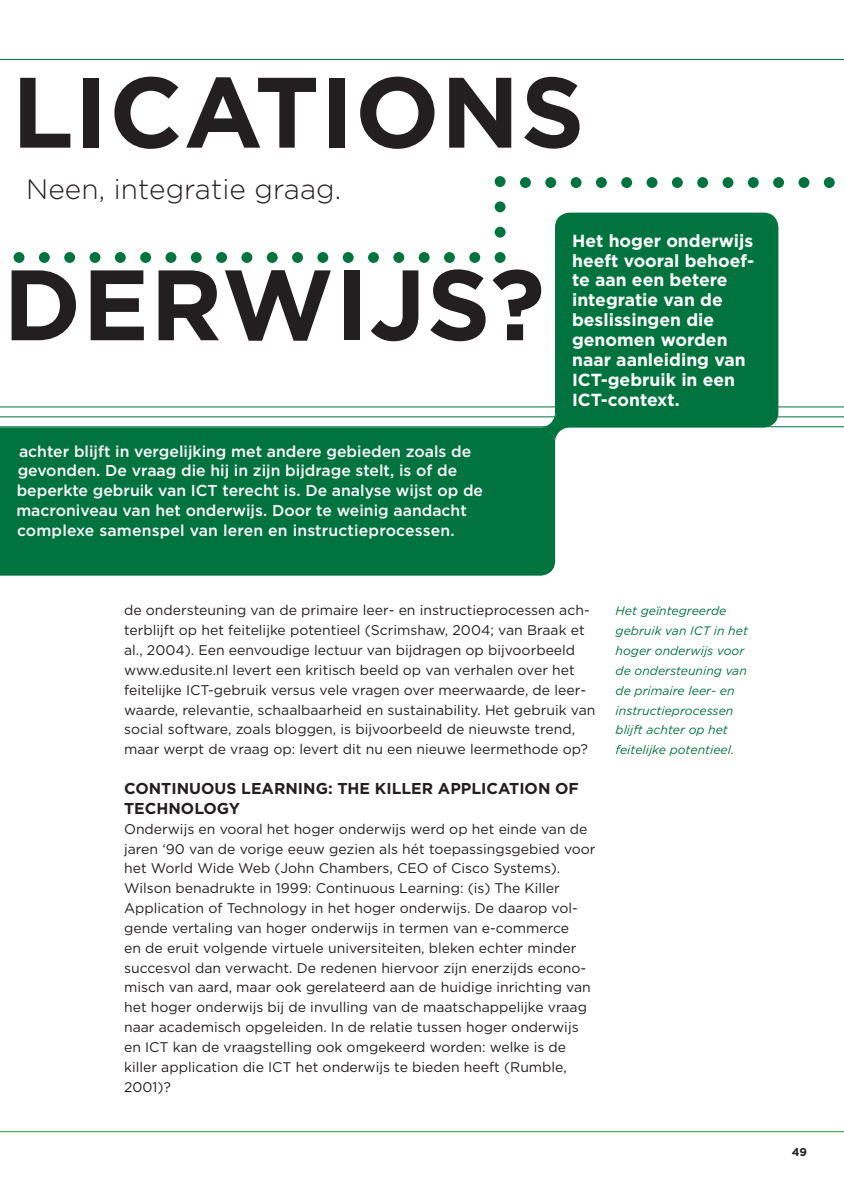
<style>
.page{position:relative;width:844px;height:1191px;background:#fff}
.page>*{position:absolute;margin:0;border:0;box-sizing:border-box;transform-origin:0 0}
.t1{font:700 99.75px/192.5px "Gotham";letter-spacing:.01em;color:#231f20}
.t2{font:300 28px "Gotham";letter-spacing:.005em;color:#231f20}
.t3{font:700 17.5px/19.8px "Gotham";color:#fff}
.t4{font:500 15.75px/19.8px "Gotham";color:#fff}
.t5{font:700 15.75px/19.8px "Gotham";color:#231f20}
.t6{font:14px/19.8px "Gotham";color:#231f20}
.t7{font:italic 12.25px/19.8px "Gotham";color:#00733f}
.t8{font:700 11.38px "Gotham";color:#231f20}
</style>
<div class="page">
<hr style="left:0;top:1131px;width:843px;height:1px;background:#299d46">
<hr style="left:0;top:59px;width:843px;height:1px;background:#00733f">
<hr style="left:0;top:426px;width:843px;height:1px;background:#00733f">
<hr style="left:0;top:406px;width:843px;height:1px;background:#00733f">
<hr style="left:0;top:416px;width:843px;height:1px;background:#00733f">
<div style="left:0;top:427px;width:555px;height:148px;background:#00733f"></div>
<div style="left:555px;top:213px;width:223px;height:214px;background:#00733f;border-radius:15px"></div>
<svg style="left:540px;top:412px;width:29px;height:30px"></svg>
<div style="left:12px;top:250px;width:14px;height:15px;background:#00733f;border-radius:50%"></div>
<div style="left:10px;top:248px;width:18px;height:19px;border:4px solid #fff;border-radius:50%"></div>
<div style="left:37px;top:250px;width:15px;height:15px;background:#00733f;border-radius:50%"></div>
<div style="left:35px;top:248px;width:19px;height:19px;border:4px solid #fff;border-radius:50%"></div>
<div style="left:62px;top:250px;width:15px;height:15px;background:#00733f;border-radius:50%"></div>
<div style="left:60px;top:248px;width:19px;height:19px;border:4px solid #fff;border-radius:50%"></div>
<div style="left:87px;top:250px;width:15px;height:15px;background:#00733f;border-radius:50%"></div>
<div style="left:86px;top:248px;width:18px;height:19px;border:4px solid #fff;border-radius:50%"></div>
<div style="left:113px;top:250px;width:15px;height:15px;background:#00733f;border-radius:50%"></div>
<div style="left:111px;top:248px;width:19px;height:19px;border:4px solid #fff;border-radius:50%"></div>
<div style="left:138px;top:250px;width:15px;height:15px;background:#00733f;border-radius:50%"></div>
<div style="left:136px;top:248px;width:19px;height:19px;border:4px solid #fff;border-radius:50%"></div>
<div style="left:163px;top:250px;width:15px;height:15px;background:#00733f;border-radius:50%"></div>
<div style="left:161px;top:248px;width:19px;height:19px;border:4px solid #fff;border-radius:50%"></div>
<div style="left:189px;top:250px;width:15px;height:15px;background:#00733f;border-radius:50%"></div>
<div style="left:187px;top:248px;width:19px;height:19px;border:4px solid #fff;border-radius:50%"></div>
<div style="left:214px;top:250px;width:15px;height:15px;background:#00733f;border-radius:50%"></div>
<div style="left:212px;top:248px;width:19px;height:19px;border:4px solid #fff;border-radius:50%"></div>
<div style="left:239px;top:250px;width:15px;height:15px;background:#00733f;border-radius:50%"></div>
<div style="left:237px;top:248px;width:19px;height:19px;border:4px solid #fff;border-radius:50%"></div>
<div style="left:265px;top:250px;width:14px;height:15px;background:#00733f;border-radius:50%"></div>
<div style="left:263px;top:248px;width:18px;height:19px;border:4px solid #fff;border-radius:50%"></div>
<div style="left:290px;top:250px;width:15px;height:15px;background:#00733f;border-radius:50%"></div>
<div style="left:288px;top:248px;width:19px;height:19px;border:4px solid #fff;border-radius:50%"></div>
<div style="left:315px;top:250px;width:15px;height:15px;background:#00733f;border-radius:50%"></div>
<div style="left:313px;top:248px;width:19px;height:19px;border:4px solid #fff;border-radius:50%"></div>
<div style="left:340px;top:250px;width:15px;height:15px;background:#00733f;border-radius:50%"></div>
<div style="left:338px;top:248px;width:19px;height:19px;border:4px solid #fff;border-radius:50%"></div>
<div style="left:366px;top:250px;width:15px;height:15px;background:#00733f;border-radius:50%"></div>
<div style="left:364px;top:248px;width:19px;height:19px;border:4px solid #fff;border-radius:50%"></div>
<div style="left:391px;top:250px;width:15px;height:15px;background:#00733f;border-radius:50%"></div>
<div style="left:389px;top:248px;width:19px;height:19px;border:4px solid #fff;border-radius:50%"></div>
<div style="left:416px;top:250px;width:15px;height:15px;background:#00733f;border-radius:50%"></div>
<div style="left:414px;top:248px;width:19px;height:19px;border:4px solid #fff;border-radius:50%"></div>
<div style="left:442px;top:250px;width:15px;height:15px;background:#00733f;border-radius:50%"></div>
<div style="left:440px;top:248px;width:19px;height:19px;border:4px solid #fff;border-radius:50%"></div>
<div style="left:467px;top:250px;width:15px;height:15px;background:#00733f;border-radius:50%"></div>
<div style="left:465px;top:248px;width:19px;height:19px;border:4px solid #fff;border-radius:50%"></div>
<div style="left:492px;top:250px;width:15px;height:15px;background:#00733f;border-radius:50%"></div>
<div style="left:490px;top:248px;width:19px;height:19px;border:4px solid #fff;border-radius:50%"></div>
<div style="left:518px;top:175px;width:14px;height:15px;background:#00733f;border-radius:50%"></div>
<div style="left:516px;top:173px;width:18px;height:19px;border:4px solid #fff;border-radius:50%"></div>
<div style="left:543px;top:175px;width:15px;height:15px;background:#00733f;border-radius:50%"></div>
<div style="left:541px;top:173px;width:19px;height:19px;border:4px solid #fff;border-radius:50%"></div>
<div style="left:568px;top:175px;width:15px;height:15px;background:#00733f;border-radius:50%"></div>
<div style="left:566px;top:173px;width:19px;height:19px;border:4px solid #fff;border-radius:50%"></div>
<div style="left:593px;top:175px;width:15px;height:15px;background:#00733f;border-radius:50%"></div>
<div style="left:591px;top:173px;width:19px;height:19px;border:4px solid #fff;border-radius:50%"></div>
<div style="left:619px;top:175px;width:15px;height:15px;background:#00733f;border-radius:50%"></div>
<div style="left:617px;top:173px;width:19px;height:19px;border:4px solid #fff;border-radius:50%"></div>
<div style="left:644px;top:175px;width:15px;height:15px;background:#00733f;border-radius:50%"></div>
<div style="left:642px;top:173px;width:19px;height:19px;border:4px solid #fff;border-radius:50%"></div>
<div style="left:669px;top:175px;width:15px;height:15px;background:#00733f;border-radius:50%"></div>
<div style="left:667px;top:173px;width:19px;height:19px;border:4px solid #fff;border-radius:50%"></div>
<div style="left:695px;top:175px;width:15px;height:15px;background:#00733f;border-radius:50%"></div>
<div style="left:693px;top:173px;width:19px;height:19px;border:4px solid #fff;border-radius:50%"></div>
<div style="left:720px;top:175px;width:15px;height:15px;background:#00733f;border-radius:50%"></div>
<div style="left:718px;top:173px;width:19px;height:19px;border:4px solid #fff;border-radius:50%"></div>
<div style="left:745px;top:175px;width:15px;height:15px;background:#00733f;border-radius:50%"></div>
<div style="left:743px;top:173px;width:19px;height:19px;border:4px solid #fff;border-radius:50%"></div>
<div style="left:771px;top:175px;width:14px;height:15px;background:#00733f;border-radius:50%"></div>
<div style="left:769px;top:173px;width:18px;height:19px;border:4px solid #fff;border-radius:50%"></div>
<div style="left:796px;top:175px;width:15px;height:15px;background:#00733f;border-radius:50%"></div>
<div style="left:794px;top:173px;width:19px;height:19px;border:4px solid #fff;border-radius:50%"></div>
<div style="left:821px;top:175px;width:15px;height:15px;background:#00733f;border-radius:50%"></div>
<div style="left:819px;top:173px;width:19px;height:19px;border:4px solid #fff;border-radius:50%"></div>
<div style="left:492px;top:225px;width:15px;height:15px;background:#00733f;border-radius:50%"></div>
<div style="left:490px;top:223px;width:19px;height:18px;border:4px solid #fff;border-radius:50%"></div>
<div style="left:492px;top:199px;width:15px;height:15px;background:#00733f;border-radius:50%"></div>
<div style="left:490px;top:197px;width:19px;height:19px;border:4px solid #fff;border-radius:50%"></div>
<div style="left:492px;top:174px;width:15px;height:15px;background:#00733f;border-radius:50%"></div>
<div style="left:490px;top:172px;width:19px;height:19px;border:4px solid #fff;border-radius:50%"></div>
<h1 class="t1" style="left:3px;top:13px;width:582px">lications derwijs?</h1>
<h2 class="t2" style="left:26px;top:173px;width:317px">Neen, integratie graag.</h2>
<p class="t3" style="left:572px;top:230px;width:184px">Het hoger onderwijs heeft vooral behoef&shy;te aan een betere integratie van de beslissingen die genomen worden naar aanleiding van<br>ICT-gebruik in een<br>ICT-context.</p>
<p class="t4" style="left:16px;top:441px;width:468px">achter blijft in vergelijking met andere gebieden zoals de gevonden. De vraag die hij in zijn bijdrage stelt, is of de beperkte gebruik van I CT terecht is. De analyse wijst op de macroniveau van het onderwijs. Door te weinig aandacht complexe samenspel van leren en instructieprocessen.</p>
<p class="t6" style="left:124px;top:600px;width:473px">de ondersteuning van de primaire leer- en instructieprocessen ach&shy;terblijft op het feitelijke potentieel (Scrimshaw, 2004; van Braak et al., 2004). Een eenvoudige lectuur van bijdragen op bijvoorbeeld www.edusite.nl levert een kritisch beeld op van verhalen over het feitelijke ICT-gebruik versus vele vragen over meerwaarde, de leer&shy;waarde, relevantie, schaalbaarheid en sustainability. Het gebruik van social software, zoals bloggen, is bijvoorbeeld de nieuwste trend, maar werpt de vraag op: levert dit nu een nieuwe leermethode op?</p>
<p class="t5" style="left:124px;top:778px;width:452px">Conti nuous Learni ng: The Ki ller Application of<br>Technology</p>
<p class="t6" style="left:124px;top:818px;width:473px">Onderwijs en vooral het hoger onderwijs werd op het einde van de jaren ‘90 van de vorige eeuw gezien als hét toepassingsgebied voor het World Wide Web (John Chambers, CEO of Cisco Systems).<br>Wilson benadrukte in 1999: Continuous Learning: (is) The Killer Application of Technology in het hoger onderwijs. De daarop vol&shy;gende vertaling van hoger onderwijs in termen van e-commerce<br>en de eruit volgende virtuele universiteiten, bleken echter minder succesvol dan verwacht. De redenen hiervoor zijn enerzijds econo&shy;misch van aard, maar ook gerelateerd aan de huidige inrichting van het hoger onderwijs bij de invulling van de maatschappelijke vraag naar academisch opgeleiden. In de relatie tussen hoger onderwijs en ICT kan de vraagstelling ook omgekeerd worden: welke is de killer application die ICT het onderwijs te bieden heeft (Rumble, 2001)?</p>
<p class="t7" style="left:615px;top:601px;width:134px">Het geïntegreerde gebruik van ICT in het hoger onderwijs voor de ondersteuning van de primaire leer- en instructieprocessen blijft achter op het feitelijke potentieel.</p>
<p class="t8" style="left:791px;top:1145px;width:17px">49</p>
</div>
